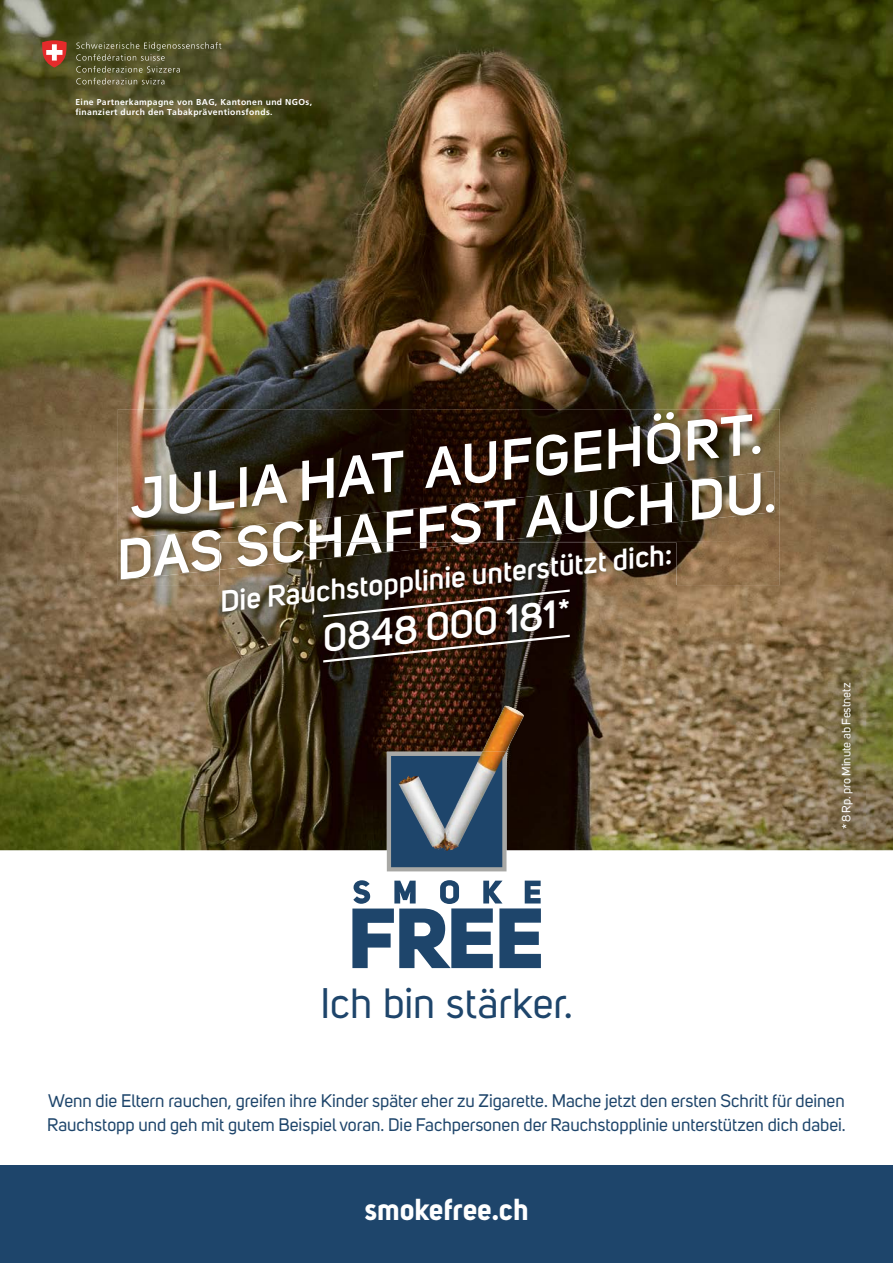
<style>
.page{position:relative;width:893px;height:1263px;background:#fff}
.page>*{position:absolute;margin:0;border:0;box-sizing:border-box;transform-origin:0 0}
.t1{font:600 56.1px/59.2px "Gndpcn Uni Sans";color:#fff;text-align:center}
.t2{font:42.3px "Swftbx Uni Sans";color:#1e456b}
.t3{font:600 38.85px "Gndpcn Uni Sans";color:#fff}
.t4{font:700 30px "Rvvjfq Uni Sans";color:#fff}
.t5{font:600 29.7px "Gndpcn Uni Sans";color:#fff}
.t6{font:18px/24px "Qvxknj Uni Sans";color:#1e456b}
.t7{font:12px "Qvxknj Uni Sans";color:#fff}
.t8{font:700 8.55px/10.4px "Hxsgfc Frutiger LT Std";letter-spacing:.04em;color:#fff}
</style>
<div class="page">
<img style="left:0;top:0;width:893px;height:850px">
<div style="left:0;top:1165px;width:893px;height:98px;background:#1e456b"></div>
<img style="left:118px;top:409px;width:611px;height:132px">
<img style="left:729px;top:409px;width:51px;height:176px">
<img style="left:118px;top:541px;width:101px;height:44px">
<img style="left:676px;top:543px;width:53px;height:42px">
<img style="left:422px;top:471px;width:352px;height:72px">
<img style="left:121px;top:528px;width:100px;height:52px">
<img style="left:221px;top:508px;width:202px;height:35px">
<img style="left:219px;top:543px;width:457px;height:125px">
<img style="left:219px;top:543px;width:262px;height:27px">
<svg style="left:321px;top:588px;width:251px;height:31px;background:#382920"></svg>
<svg style="left:321px;top:633px;width:251px;height:31px;background:#38271f"></svg>
<img style="left:828px;top:670px;width:37px;height:171px">
<svg style="left:352px;top:880px;width:189px;height:88px"></svg>
<img style="left:482px;top:706px;width:42px;height:46px">
<svg style="left:387px;top:752px;width:119px;height:119px;background:#596f83"></svg>
<svg style="left:76px;top:42px;width:145px;height:42px;background:#5e5e37"></svg>
<svg style="left:42px;top:40px;width:25px;height:27px"></svg>
<p class="t8" style="left:75px;top:97px;width:238px">Eine Partnerkampagne von BAG, Kantonen und NGOs, finanziert durch den Tabakpräventionsfonds.</p>
<h1 class="t1" style="left:106px;top:472px;width:665px;rotate:-6deg">JULIA HAT AUFGEHÖRT.<br>DAS SCHAFFST AUCH DU.</h1>
<h3 class="t5" style="left:217px;top:584px;width:463px;rotate:-6deg">Die Rauchstopplinie unterstützt dich:</h3>
<h3 class="t3" style="left:319px;top:616px;width:251px;rotate:-6deg">0848 000 181<sup>*</sup></h3>
<h2 class="t2" style="left:320px;top:979px;width:254px">Ich bin stärker.</h2>
<p class="t7" style="left:839px;top:829px;width:148px;rotate:-90deg">*8 Rp. pro Minute ab Festnetz</p>
<p class="t6" style="left:47px;top:1089px;width:800px">Wenn die Eltern rauchen, greifen ihre Kinder später eher zu Zigarette. Mache jetzt den ersten Schritt für deinen<br>Rauchstopp und geh mit gutem Beispiel voran. Die Fachpersonen der Rauchstopplinie unterstützen dich dabei.</p>
<h3 class="t4" style="left:364px;top:1191px;width:166px">smokefree.ch</h3>
</div>
